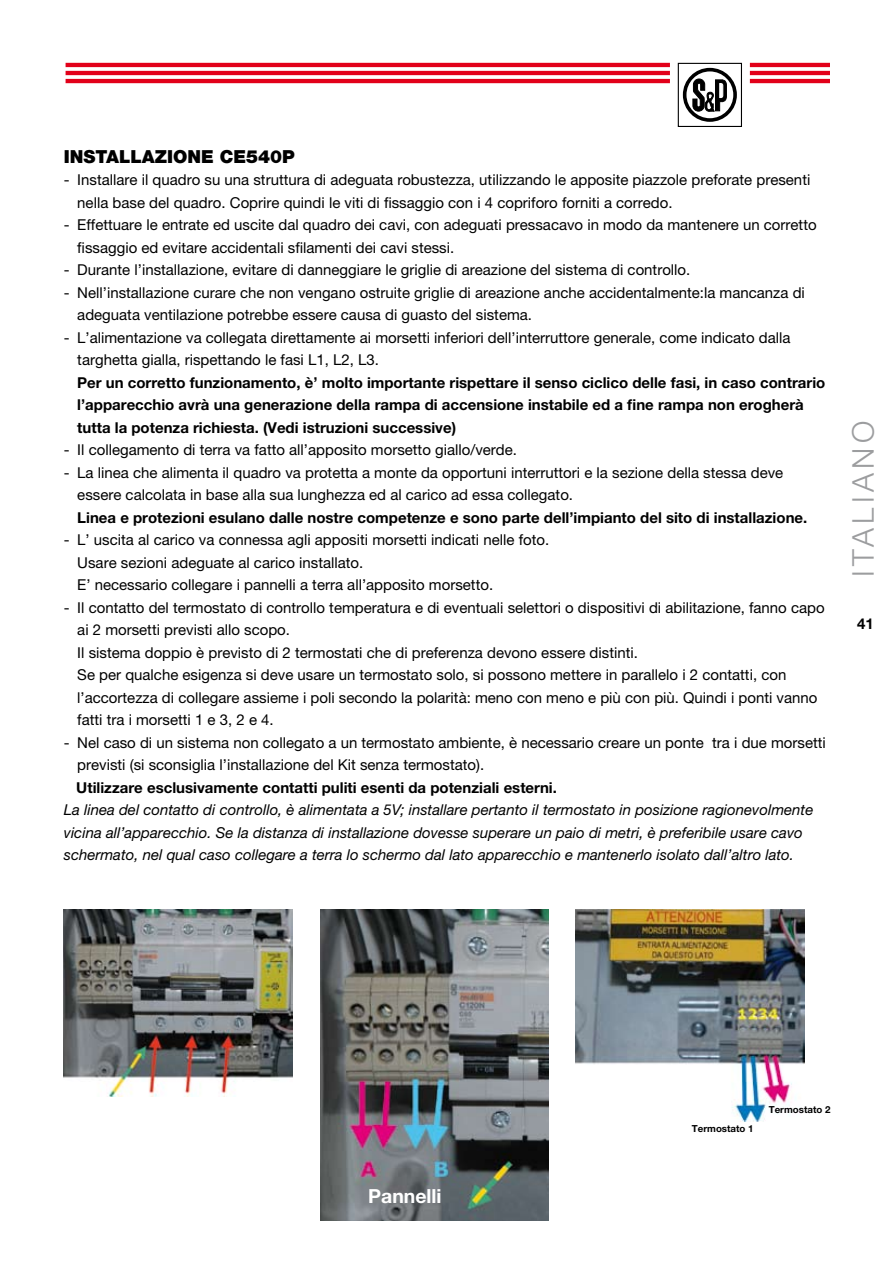
<style>
.page{position:relative;width:893px;height:1263px;background:#fff}
.page>*{position:absolute;margin:0;border:0;box-sizing:border-box;transform-origin:0 0}
.t1{font:300 30px "Helvetica Neue";letter-spacing:.15em;color:#9c9d9f}
.t2{font:700 19.35px "Helvetica Neue";color:#fff}
.t3{font:900 18px "Helvetica Neue";color:#000}
.t4{font:15px/22.5px "Helvetica Neue";color:#000}
.t5{font:700 15px/22.5px "Helvetica Neue";color:#000}
.t6{font:italic 15px/22.5px "Helvetica Neue";color:#000}
.t7{font:700 9.75px "Helvetica Neue";color:#000}
</style>
<div class="page">
<svg style="left:693px;top:79px;width:34px;height:32px"></svg>
<div style="left:683px;top:68px;width:54px;height:54px;border:4px solid #000;border-radius:50%"></div>
<div style="left:678px;top:63px;width:64px;height:64px;border:1px solid #000"></div>
<hr style="left:66px;top:63px;width:604px;height:4px;background:#e2001a">
<hr style="left:66px;top:71px;width:604px;height:4px;background:#e2001a">
<hr style="left:66px;top:79px;width:604px;height:4px;background:#e2001a">
<hr style="left:750px;top:63px;width:79px;height:4px;background:#e2001a">
<hr style="left:750px;top:71px;width:79px;height:4px;background:#e2001a">
<hr style="left:750px;top:79px;width:79px;height:4px;background:#e2001a">
<img style="left:64px;top:909px;width:229px;height:187px">
<img style="left:321px;top:909px;width:227px;height:311px">
<img style="left:576px;top:909px;width:228px;height:213px">
<p class="t3" style="left:64px;top:145px;width:233px">INSTALLAZIONE CE540P</p>
<p class="t4" style="left:77px;top:168px;width:735px;text-indent:-14px">- Installare il quadro su una struttura di adeguata robustezza, utilizzando le apposite piazzole preforate presenti nella base del quadro. Coprire quindi le viti di fissaggio con i 4 copriforo forniti a corredo.</p>
<p class="t4" style="left:77px;top:213px;width:741px;text-indent:-14px">- Effettuare le entrate ed uscite dal quadro dei cavi, con adeguati pressacavo in modo da mantenere un corretto fissaggio ed evitare accidentali sfilamenti dei cavi stessi.</p>
<p class="t4" style="left:64px;top:258px;width:628px">- Durante l’installazione, evitare di danneggiare le griglie di areazione del sistema di controllo.</p>
<p class="t4" style="left:77px;top:281px;width:729px;text-indent:-14px">- Nell’installazione curare che non vengano ostruite griglie di areazione anche accidentalmente:la mancanza di adeguata ventilazione potrebbe essere causa di guasto del sistema.</p>
<p class="t4" style="left:77px;top:326px;width:715px;text-indent:-14px">- L’alimentazione va collegata direttamente ai morsetti inferiori dell’interruttore generale, come indicato dalla targhetta gialla, rispettando le fasi L1, L2, L3.</p>
<p class="t5" style="left:77px;top:371px;width:750px">Per un corretto funzionamento, è’ molto importante rispettare il senso ciclico delle fasi, in caso contrario l’apparecchio avrà una generazione della rampa di accensione instabile ed a fine rampa non erogherà tutta la potenza richiesta. (Vedi istruzioni successive)</p>
<p class="t4" style="left:64px;top:438px;width:455px">- Il collegamento di terra va fatto all’apposito morsetto giallo/verde.</p>
<p class="t4" style="left:77px;top:461px;width:707px;text-indent:-14px">- La linea che alimenta il quadro va protetta a monte da opportuni interruttori e la sezione della stessa deve essere calcolata in base alla sua lunghezza ed al carico ad essa collegato.</p>
<p class="t5" style="left:77px;top:506px;width:732px">Linea e protezioni esulano dalle nostre competenze e sono parte dell’impianto del sito di installazione.</p>
<p class="t4" style="left:77px;top:528px;width:474px;text-indent:-14px">- L’ uscita al carico va connessa agli appositi morsetti indicati nelle foto.<br>Usare sezioni adeguate al carico installato.<br>E’ necessario collegare i pannelli a terra all’apposito morsetto.</p>
<p class="t4" style="left:77px;top:596px;width:749px;text-indent:-14px">- Il contatto del termostato di controllo temperatura e di eventuali selettori o dispositivi di abilitazione, fanno capo ai 2 morsetti previsti allo scopo.<br>Il sistema doppio è previsto di 2 termostati che di preferenza devono essere distinti.<br>Se per qualche esigenza si deve usare un termostato solo, si possono mettere in parallelo i 2 contatti, con l’accortezza di collegare assieme i poli secondo la polarità: meno con meno e più con più. Quindi i ponti vanno fatti tra i morsetti 1 e 3, 2 e 4.</p>
<p class="t4" style="left:77px;top:731px;width:750px;text-indent:-14px">- Nel caso di un sistema non collegato a un termostato ambiente, è necessario creare un ponte tra i due morsetti previsti (si sconsiglia l’installazione del Kit senza termostato).</p>
<p class="t5" style="left:76px;top:776px;width:482px">Utilizzare esclusivamente contatti puliti esenti da potenziali esterni.</p>
<p class="t6" style="left:64px;top:798px;width:751px">La linea del contatto di controllo, è alimentata a 5V; installare pertanto il termostato in posizione ragionevolmente vicina all’apparecchio. Se la distanza di installazione dovesse superare un paio di metri, è preferibile usare cavo schermato, nel qual caso collegare a terra lo schermo dal lato apparecchio e mantenerlo isolato dall’altro lato.</p>
<h1 class="t1" style="left:845px;top:577px;width:158px;rotate:-90deg">ITALIANO</h1>
<p class="t5" style="left:857px;top:612px;width:18px">41</p>
<p class="t2" style="left:368px;top:1184px;width:75px">Pannelli</p>
<p class="t7" style="left:692px;top:1123px;width:63px">Termostato 1</p>
<p class="t7" style="left:769px;top:1103px;width:63px">Termostato 2</p>
</div>
